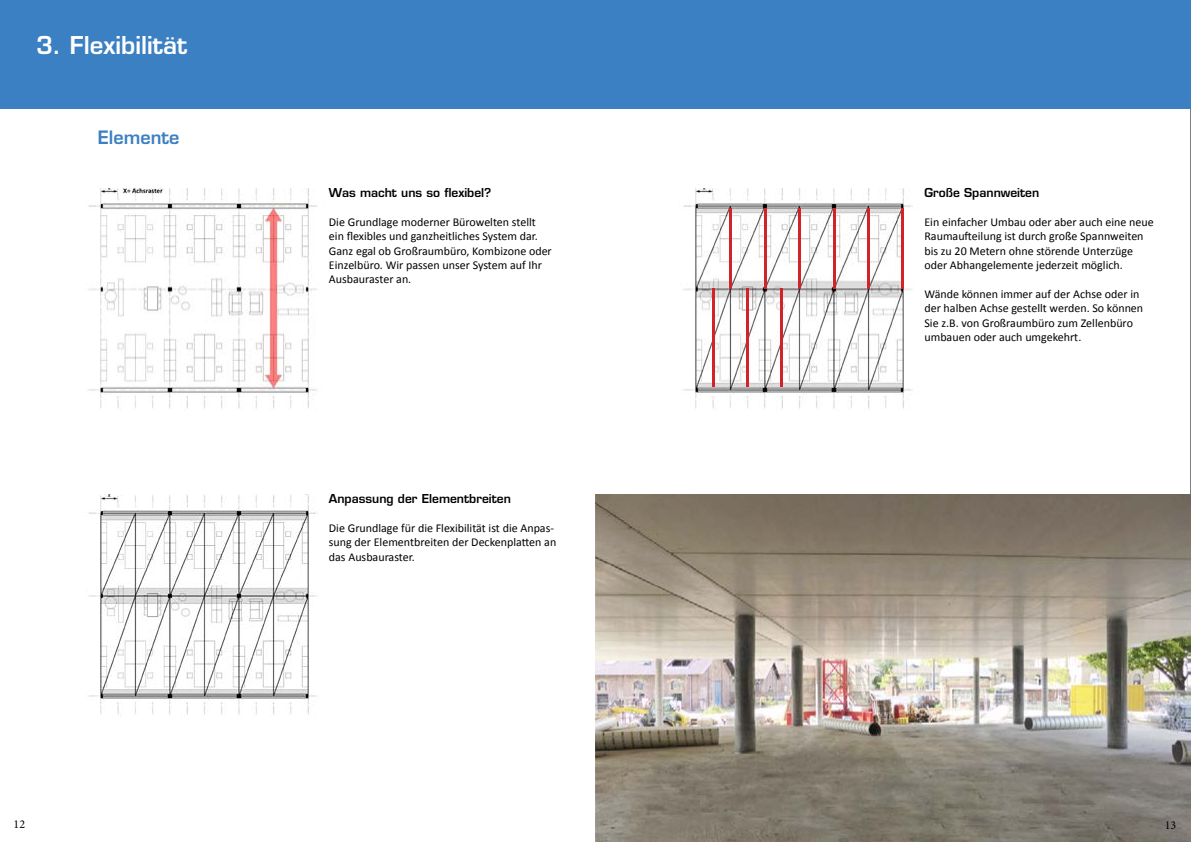
<style>
.page{position:relative;width:1191px;height:842px;background:#fff}
.page>*{position:absolute;margin:0;border:0;box-sizing:border-box;transform-origin:0 0}
.t1{font:600 24px "Eurostile LT Std";color:#fff}
.t2{font:600 18px "Eurostile LT Std";color:#3b80c2}
.t3{font:12px/14.4px "Calibri";color:#000}
.t4{font:600 12px "Eurostile LT Std";color:#000}
.t5{font:12px "Minion Pro";color:#000}
</style>
<div class="page">
<div style="left:0;top:0;width:612px;height:108px;background:#3b80c2"></div>
<hr style="left:1190px;top:0;width:1px;height:842px;background:#000">
<div style="left:595px;top:0;width:596px;height:108px;background:#3b80c2"></div>
<img style="left:88px;top:188px;width:229px;height:221px">
<img style="left:88px;top:494px;width:229px;height:221px">
<img style="left:683px;top:188px;width:229px;height:221px">
<img style="left:595px;top:494px;width:595px;height:348px">
<hr style="left:764px;top:208px;width:2px;height:80px;background:#d2232a">
<hr style="left:746px;top:288px;width:2px;height:99px;background:#d2232a">
<hr style="left:833px;top:208px;width:2px;height:80px;background:#d2232a">
<hr style="left:798px;top:208px;width:2px;height:80px;background:#d2232a">
<hr style="left:781px;top:288px;width:2px;height:99px;background:#d2232a">
<hr style="left:730px;top:208px;width:2px;height:80px;background:#d2232a">
<hr style="left:712px;top:288px;width:2px;height:99px;background:#d2232a">
<hr style="left:867px;top:208px;width:2px;height:80px;background:#d2232a">
<hr style="left:901px;top:208px;width:3px;height:80px;background:#d2232a">
<h1 class="t1" style="left:36px;top:30px;width:153px">3. Flexibilität</h1>
<h2 class="t2" style="left:98px;top:126px;width:83px">Elemente</h2>
<p class="t4" style="left:329px;top:185px;width:164px">Was macht uns so flexibel?</p>
<p class="t3" style="left:329px;top:215px;width:224px">Die Grundlage moderner Bürowelten stellt ein flexibles und ganzheitliches System dar.<br>Ganz egal ob Großraumbüro, Kombizone oder Einzelbüro. Wir passen unser System auf Ihr Ausbauraster an.</p>
<p class="t4" style="left:329px;top:491px;width:183px">Anpassung der Elementbreiten</p>
<p class="t3" style="left:329px;top:521px;width:229px">Die Grundlage für die Flexibilität ist die Anpas&shy;sung der Elementbreiten der Deckenplatten an das Ausbauraster.</p>
<p class="t4" style="left:924px;top:185px;width:116px">Große Spannweiten</p>
<p class="t3" style="left:924px;top:215px;width:231px">Ein einfacher Umbau oder aber auch eine neue Raumaufteilung ist durch große Spannweiten bis zu 20 Metern ohne störende Unterzüge oder Abhangelemente jederzeit möglich.</p>
<p class="t3" style="left:924px;top:287px;width:220px">Wände können immer auf der Achse oder in der halben Achse gestellt werden. So können Sie z.B. von Großraumbüro zum Zellenbüro umbauen oder auch umgekehrt.</p>
<p class="t5" style="left:14px;top:816px;width:13px">12</p>
<p class="t5" style="left:1164px;top:817px;width:13px">13</p>
</div>
